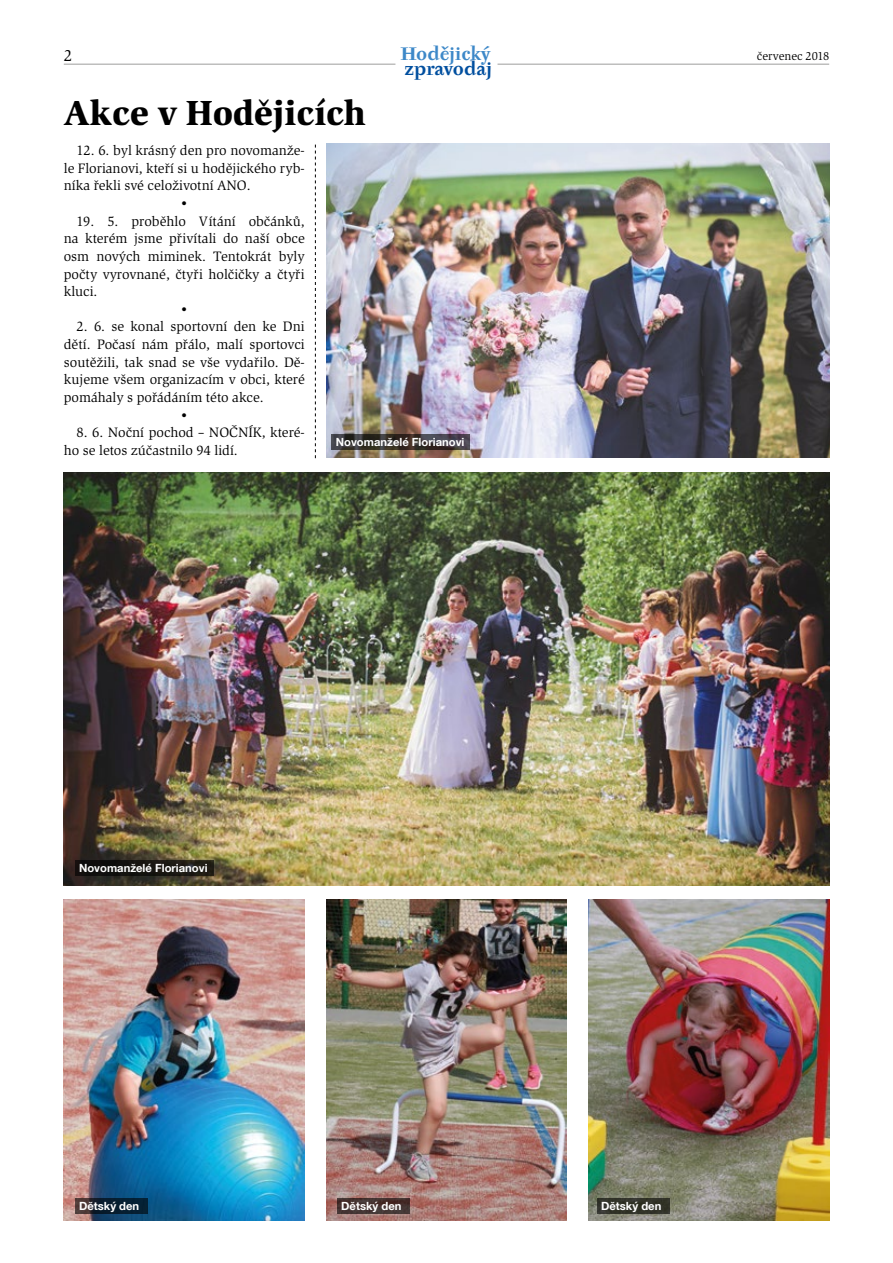
<style>
.page{position:relative;width:893px;height:1263px;background:#fff}
.page>*{position:absolute;margin:0;border:0;box-sizing:border-box;transform-origin:0 0}
.t1{font:900 36px "Slimbach Itc TCE";color:#000}
.t2{font:700 18px "Tyfa ITCCE";color:#3d88c8}
.t3{font:700 18px "Tyfa ITCCE";letter-spacing:-.01em;color:#004f9f}
.t4{font:16.5px "Slimbach Itc TCE";color:#000}
.t5{font:14.1px/17.7px "Slimbach Itc TCE";color:#000}
.t6{font:12px "Slimbach Itc TCE";color:#000}
.t7{font:700 11.25px "Helvetica Neue LT Com";color:#fff}
</style>
<div class="page">
<hr style="left:497px;top:64px;width:332px;height:1px;background:#9d9d9c">
<hr style="left:64px;top:64px;width:331px;height:1px;background:#9d9d9c">
<svg style="left:315px;top:145px;width:1px;height:313px"></svg>
<img style="left:326px;top:144px;width:503px;height:314px">
<img style="left:64px;top:472px;width:765px;height:413px">
<img style="left:588px;top:899px;width:241px;height:321px">
<img style="left:64px;top:899px;width:241px;height:321px">
<img style="left:326px;top:899px;width:241px;height:321px">
<svg style="left:332px;top:434px;width:138px;height:15px"></svg>
<svg style="left:75px;top:860px;width:138px;height:15px;fill:#171410"></svg>
<svg style="left:75px;top:1198px;width:72px;height:16px"></svg>
<svg style="left:337px;top:1198px;width:72px;height:16px"></svg>
<div style="left:597px;top:1198px;width:72px;height:16px;background:#313328"></div>
<p class="t4" style="left:64px;top:46px;width:10px">2</p>
<p class="t2" style="left:400px;top:43px;width:91px">Hodějický</p>
<p class="t3" style="left:405px;top:58px;width:89px">zpravodaj</p>
<h1 class="t1" style="left:64px;top:91px;width:304px">Akce v Hodějicích</h1>
<p class="t5" style="left:77px;top:142px;width:230px">12. 6. byl krásný den pro novomanže-</p>
<p class="t5" style="left:64px;top:159px;width:242px">le Florianovi, kteří si u hodějického ryb-</p>
<p class="t5" style="left:64px;top:177px;width:188px">níka řekli své celoživotní ANO.</p>
<p class="t5" style="left:180px;top:194px;width:11px">•</p>
<p class="t5" style="left:77px;top:212px;width:230px">19. 5. proběhlo Vítání občánků,</p>
<p class="t5" style="left:64px;top:230px;width:242px">na kterém jsme přivítali do naší obce</p>
<p class="t5" style="left:64px;top:247px;width:242px">osm nových miminek. Tentokrát byly</p>
<p class="t5" style="left:64px;top:265px;width:242px">počty vyrovnané, čtyři holčičky a čtyři</p>
<p class="t5" style="left:64px;top:283px;width:35px">kluci.</p>
<p class="t5" style="left:180px;top:300px;width:11px">•</p>
<p class="t5" style="left:77px;top:318px;width:230px">2. 6. se konal sportovní den ke Dni</p>
<p class="t5" style="left:64px;top:336px;width:242px">dětí. Počasí nám přálo, malí sportovci</p>
<p class="t5" style="left:64px;top:353px;width:242px">soutěžili, tak snad se vše vydařilo. Dě-</p>
<p class="t5" style="left:64px;top:371px;width:242px">kujeme všem organizacím v obci, které</p>
<p class="t5" style="left:64px;top:389px;width:201px">pomáhaly s pořádáním této akce.</p>
<p class="t5" style="left:180px;top:406px;width:11px">•</p>
<p class="t5" style="left:64px;top:424px;width:242px;text-indent:13px">8. 6. Noční pochod – NOČNÍK, které&shy;ho se letos zúčastnilo 94 lidí.</p>
<p class="t7" style="left:336px;top:434px;width:130px">Novomanželé Florianovi</p>
<p class="t6" style="left:757px;top:49px;width:74px">červenec 2018</p>
<p class="t7" style="left:79px;top:861px;width:130px">Novomanželé Florianovi</p>
<p class="t7" style="left:79px;top:1199px;width:62px">Dětský den</p>
<p class="t7" style="left:341px;top:1199px;width:62px">Dětský den</p>
<p class="t7" style="left:601px;top:1199px;width:62px">Dětský den</p>
</div>
